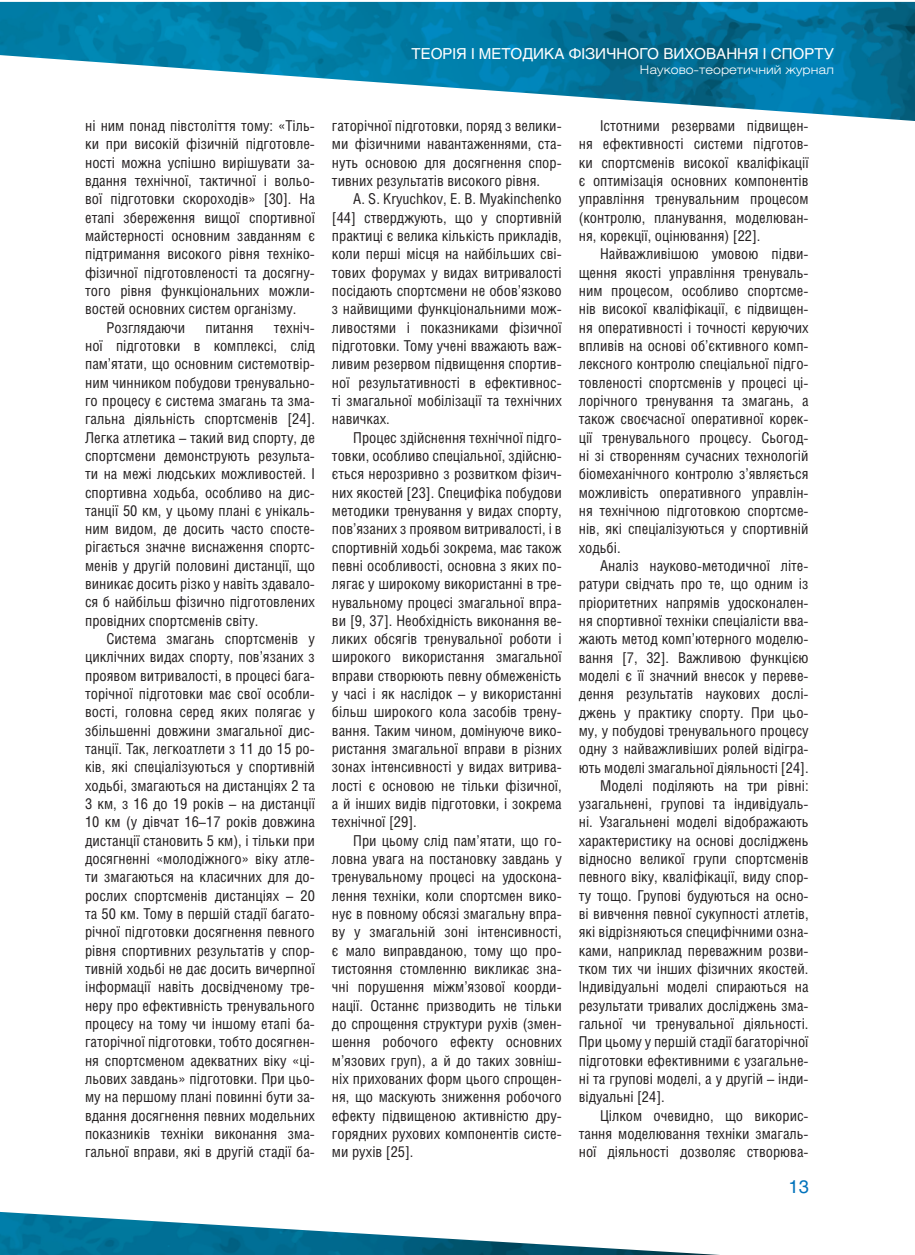
<style>
.page{position:relative;width:915px;height:1255px;background:#fff}
.page>*{position:absolute;margin:0;border:0;box-sizing:border-box;transform-origin:0 0}
.t1{font:18px "Helios C";color:#0072bc}
.t2{font:15px/18.3px "Helios Cond C";color:#231f20;text-align:justify}
.t3{font:15px "Helios C";color:#fff}
.t4{font:12px "Helios Ext Light C";color:#fff}
</style>
<div class="page">
<img style="left:0;top:1211px;width:703px;height:43px">
<img style="left:0;top:2px;width:914px;height:119px">
<p class="t3" style="left:411px;top:45px;width:316px">Теорія і методика фізичного вихованн</p>
<p class="t3" style="left:747px;top:45px;width:85px">я і спорту</p>
<p class="t4" style="left:639px;top:62px;width:196px">Науково-теоретичний журнал</p>
<p class="t2" style="left:85px;top:116px;width:231px">ні ним понад півстоліття тому: «Тіль-</p>
<p class="t2" style="left:85px;top:134px;width:231px">ки при високій фізичній підготовле-</p>
<p class="t2" style="left:85px;top:153px;width:231px">ності можна успішно вирішувати за-</p>
<p class="t2" style="left:85px;top:171px;width:231px">вдання технічної, тактичної і вольо-</p>
<p class="t2" style="left:85px;top:189px;width:231px">вої підготовки скороходів» [30]. На</p>
<p class="t2" style="left:85px;top:208px;width:231px">етапі збереження вищої спортивної</p>
<p class="t2" style="left:85px;top:226px;width:231px">майстерності основним завданням є</p>
<p class="t2" style="left:85px;top:244px;width:231px">підтримання високого рівня техніко-</p>
<p class="t2" style="left:85px;top:263px;width:231px">фізичної підготовленості та досягну-</p>
<p class="t2" style="left:85px;top:281px;width:231px">того рівня функціональних можли-</p>
<p class="t2" style="left:85px;top:299px;width:213px">востей основних систем організму.</p>
<p class="t2" style="left:106px;top:318px;width:80px">Розглядаючи</p>
<p class="t2" style="left:205px;top:318px;width:50px">питання</p>
<p class="t2" style="left:85px;top:318px;width:231px;text-indent:189px">техніч&shy;ної підготовки в комплексі, слід пам’ятати, що основним системотвір&shy;ним чинником побудови тренувально&shy;го процесу є система змагань та зма&shy;гальна діяльність спортсменів [24].<br>Легка атлетика – такий вид спорту, де спортсмени демонструють результа&shy;ти на межі людських можливостей. І спортивна ходьба, особливо на дис&shy;танції 50 км, у цьому плані є унікаль&shy;ним видом, де досить часто спосте&shy;рігається значне виснаження спортс&shy;менів у другій половині дистанції, що виникає досить різко у навіть здавало&shy;ся б найбільш фізично підготовлених провідних спортсменів світу.</p>
<p class="t2" style="left:85px;top:629px;width:231px;text-indent:21px">Система змагань спортсменів у циклічних видах спорту, пов’язаних з проявом витривалості, в процесі бага&shy;торічної підготовки має свої особли&shy;вості, головна серед яких полягає у збільшенні довжини змагальної дис&shy;танції. Так, легкоатлети з 11 до 15 ро&shy;ків, які спеціалізуються у спортивній ходьбі, змагаються на дистанціях 2 та 3 км, з 16 до 19 років – на дистанції 10 км (у дівчат 16–17 років довжина дистанції становить 5 км), і тільки при досягненні «молодіжного» віку атле&shy;ти змагаються на класичних для до&shy;рослих спортсменів дистанціях – 20 та 50 км. Тому в першій стадії багато&shy;річної підготовки досягнення певного рівня спортивних результатів у спор&shy;тивній ходьбі не дає досить вичерпної інформації навіть досвідченому тре&shy;неру про ефективність тренувального процесу на тому чи іншому етапі ба&shy;гаторічної підготовки, тобто досягнен&shy;ня спортсменом адекватних віку «ці&shy;льових завдань» підготовки. При цьо&shy;му на першому плані повинні бути за&shy;вдання досягнення певних модельних показників техніки виконання зма&shy;гальної вправи, які в другій стадії ба-</p>
<p class="t2" style="left:332px;top:116px;width:231px">гаторічної підготовки, поряд з велики&shy;ми фізичними навантаженнями, ста&shy;нуть основою для досягнення спор&shy;тивних результатів високого рівня.</p>
<p class="t2" style="left:332px;top:190px;width:231px;text-indent:21px">A. S. Kryuchkov, E. B. Myakinchenko [44] стверджують, що у спортивній практиці є велика кількість прикладів, коли перші місця на найбільших сві&shy;тових форумах у видах витривалості посідають спортсмени не обов’язково з найвищими функціональними мож&shy;ливостями і показниками фізичної підготовки. Тому учені вважають важ&shy;ливим резервом підвищення спортив&shy;ної результативності в ефективнос&shy;ті змагальної мобілізації та технічних навичках.</p>
<p class="t2" style="left:332px;top:428px;width:231px;text-indent:21px">Процес здійснення технічної підго&shy;товки, особливо спеціальної, здійсню&shy;ється нерозривно з розвитком фізич&shy;них якостей [23]. Специфіка побудови методики тренування у видах спорту, пов’язаних з проявом витривалості, і в спортивній ходьбі зокрема, має також певні особливості, основна з яких по&shy;лягає у широкому використанні в тре&shy;нувальному процесі змагальної впра&shy;ви [9, 37]. Необхідність виконання ве&shy;ликих обсягів тренувальної роботи і широкого використання змагальної вправи створюють певну обмеженість у часі і як наслідок – у використанні більш широкого кола засобів трену&shy;вання. Таким чином, домінуюче вико&shy;ристання змагальної вправи в різних зонах інтенсивності у видах витрива&shy;лості є основою не тільки фізичної, а й інших видів підготовки, і зокрема технічної [29].</p>
<p class="t2" style="left:332px;top:831px;width:231px;text-indent:21px">При цьому слід пам’ятати, що го&shy;ловна увага на постановку завдань у тренувальному процесі на удоскона&shy;лення техніки, коли спортсмен вико&shy;нує в повному обсязі змагальну впра&shy;ву у змагальній зоні інтенсивності, є мало виправданою, тому що про&shy;тистояння стомленню викликає зна&shy;чні порушення міжм’язової коорди&shy;нації. Останнє призводить не тільки до спрощення структури рухів (змен&shy;шення робочого ефекту основних м’язових груп), а й до таких зовніш&shy;ніх прихованих форм цього спрощен&shy;ня, що маскують зниження робочого ефекту підвищеною активністю дру&shy;горядних рухових компонентів систе&shy;ми рухів [25].</p>
<p class="t2" style="left:578px;top:116px;width:231px;text-indent:21px">Істотними резервами підвищен&shy;ня ефективності системи підготов&shy;ки спортсменів високої кваліфікації є оптимізація основних компонентів управління тренувальним процесом (контролю, планування, моделюван&shy;ня, корекції, оцінювання) [22].</p>
<p class="t2" style="left:578px;top:245px;width:231px;text-indent:21px">Найважливішою умовою підви&shy;щення якості управління тренуваль&shy;ним процесом, особливо спортсме&shy;нів високої кваліфікації, є підвищен&shy;ня оперативності і точності керуючих впливів на основі об’єктивного комп&shy;лексного контролю спеціальної підго&shy;товленості спортсменів у процесі ці&shy;лорічного тренування та змагань, а також своєчасної оперативної корек&shy;ції тренувального процесу. Сьогод&shy;ні зі створенням сучасних технологій біомеханічного контролю з’являється можливість оперативного управлін&shy;ня технічною підготовкою спортсме&shy;нів, які спеціалізуються у спортивній ходьбі.</p>
<p class="t2" style="left:600px;top:556px;width:210px">Аналіз науково-методичної літе-</p>
<p class="t2" style="left:578px;top:574px;width:231px">ратури свідчать про те, що одним із</p>
<p class="t2" style="left:578px;top:592px;width:231px">пріоритетних напрямів удосконален-</p>
<p class="t2" style="left:578px;top:611px;width:231px">ня спортивної техніки спеціалісти вва-</p>
<p class="t2" style="left:578px;top:629px;width:231px">жають метод комп’ютерного моделю-</p>
<p class="t2" style="left:578px;top:647px;width:231px">вання [7, 32]. Важливою функцією</p>
<p class="t2" style="left:578px;top:666px;width:231px">моделі є її значний внесок у переве-</p>
<p class="t2" style="left:578px;top:684px;width:231px">дення результатів наукових дослі-</p>
<p class="t2" style="left:578px;top:702px;width:231px">джень у практику спорту. При цьо-</p>
<p class="t2" style="left:578px;top:721px;width:231px">му, у побудові тренувального процесу</p>
<p class="t2" style="left:578px;top:739px;width:231px">одну з найважливіших ролей відігра-</p>
<p class="t2" style="left:578px;top:757px;width:231px">ють моделі змагальної діяльності [24].</p>
<p class="t2" style="left:600px;top:776px;width:210px">Моделі поділяють на три рівні:</p>
<p class="t2" style="left:578px;top:794px;width:231px">узагальнені, групові та індивідуаль-</p>
<p class="t2" style="left:578px;top:812px;width:231px">ні. Узагальнені моделі відображають</p>
<p class="t2" style="left:578px;top:831px;width:231px">характеристику на основі досліджень</p>
<p class="t2" style="left:578px;top:849px;width:231px">відносно великої групи спортсменів</p>
<p class="t2" style="left:578px;top:867px;width:231px">певного віку, кваліфікації, виду спор-</p>
<p class="t2" style="left:578px;top:886px;width:231px">ту тощо. Групові будуються на осно-</p>
<p class="t2" style="left:578px;top:904px;width:231px">ві вивчення певної сукупності атлетів,</p>
<p class="t2" style="left:578px;top:922px;width:231px">які відрізняються специфічними озна-</p>
<p class="t2" style="left:578px;top:940px;width:231px">ками, наприклад переважним розви-</p>
<p class="t2" style="left:578px;top:959px;width:231px">тком тих чи інших фізичних якостей.</p>
<p class="t2" style="left:578px;top:977px;width:231px">Індивідуальні моделі спираються на</p>
<p class="t2" style="left:578px;top:995px;width:231px">результати тривалих досліджень зма-</p>
<p class="t2" style="left:578px;top:1014px;width:231px">гальної чи тренувальної діяльності.</p>
<p class="t2" style="left:578px;top:1032px;width:231px">При цьому у першій стадії багаторічної</p>
<p class="t2" style="left:578px;top:1050px;width:231px">підготовки ефективними є узагальне-</p>
<p class="t2" style="left:578px;top:1069px;width:231px">ні та групові моделі, а у другій – інди-</p>
<p class="t2" style="left:578px;top:1087px;width:87px">відуальні [24].</p>
<p class="t2" style="left:600px;top:1105px;width:210px">Цілком очевидно, що викорис-</p>
<p class="t2" style="left:578px;top:1124px;width:231px">тання моделювання техніки змагаль-</p>
<p class="t2" style="left:578px;top:1142px;width:231px">ної діяльності дозволяє створюва-</p>
<p class="t1" style="left:788px;top:1175px;width:22px">13</p>
</div>
